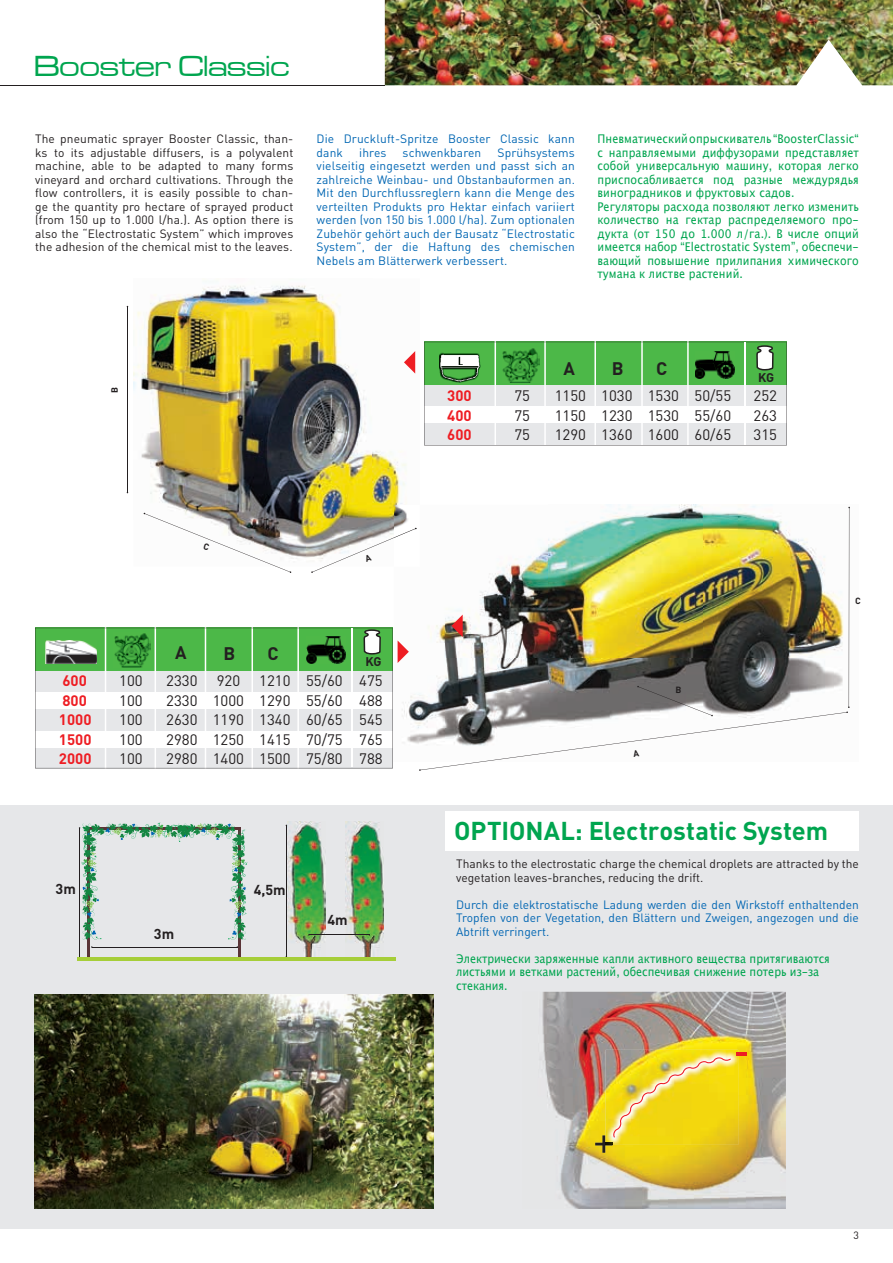
<style>
.page{position:relative;width:893px;height:1263px;background:#fff}
.page>*{position:absolute;margin:0;border:0;box-sizing:border-box;transform-origin:0 0}
.t1{font:500 expanded 30px "Microgramma Com";color:#00a54f}
.t2{font:700 25.5px "DIN";color:#00a54f}
.t3{font:700 18px "DIN";color:#231f20}
.t4{font:15px "DIN";color:#231f20}
.t5{font:700 15px "DIN";color:#ee1d23}
.t6{font:700 14.25px "DIN";color:#231f20}
.t7{font:700 12.45px "DIN";color:#231f20}
.t8{font:12px/13.5px "DIN";letter-spacing:.01em;color:#0166b3;text-align:justify}
.t9{font:12px/13.5px "Lucida Grande";letter-spacing:.01em;color:#00a54f;scale:.9 1}
.t10{font:12px/13.5px "DIN";color:#231f20;text-align:justify}
.t11{font:10.5px "DIN";color:#231f20}
.t12{font:700 9px "DIN";color:#231f20}
</style>
<div class="page">
<hr style="left:0;top:85px;width:385px;height:1px;background:#231f20">
<div style="left:0;top:806px;width:893px;height:423px;background:#e6e7e9"></div>
<img style="left:385px;top:0;width:508px;height:85px">
<img style="left:34px;top:994px;width:400px;height:215px">
<hr style="left:92px;top:947px;width:145px;height:1px;background:#231f20">
<hr style="left:79px;top:828px;width:1px;height:130px;background:#231f20">
<hr style="left:87px;top:830px;width:3px;height:129px;background:#5a3437">
<hr style="left:238px;top:830px;width:3px;height:129px;background:#5a3437">
<svg style="left:79px;top:822px;width:168px;height:118px"></svg>
<img style="left:287px;top:821px;width:39px;height:136px">
<img style="left:345px;top:821px;width:39px;height:136px">
<hr style="left:309px;top:935px;width:60px;height:1px;background:#231f20">
<hr style="left:286px;top:825px;width:1px;height:131px;background:#231f20">
<img style="left:540px;top:992px;width:246px;height:217px">
<img style="left:606px;top:1050px;width:132px;height:2px">
<img style="left:595px;top:1052px;width:152px;height:101px">
<hr style="left:78px;top:957px;width:318px;height:3px;background:#a6ce39">
<img style="left:134px;top:285px;width:282px;height:274px">
<hr style="left:127px;top:307px;width:1px;height:185px;background:#231f20">
<img style="left:397px;top:505px;width:453px;height:239px">
<img style="left:394px;top:505px;width:26px;height:62px">
<hr style="left:849px;top:507px;width:1px;height:200px;background:#231f20">
<svg style="left:451px;top:615px;width:12px;height:22px"></svg>
<svg style="left:35px;top:628px;width:358px;height:140px;fill:#e6e7e9"></svg>
<img style="left:114px;top:632px;width:37px;height:36px">
<img style="left:307px;top:636px;width:39px;height:27px">
<img style="left:45px;top:641px;width:52px;height:23px">
<svg style="left:398px;top:640px;width:11px;height:23px"></svg>
<svg style="left:404px;top:351px;width:11px;height:23px"></svg>
<div style="left:446px;top:811px;width:413px;height:39px;background:#fff"></div>
<hr style="left:351px;top:628px;width:2px;height:138px;background:#fff">
<svg style="left:424px;top:342px;width:363px;height:104px"></svg>
<svg style="left:363px;top:629px;width:18px;height:25px"></svg>
<svg style="left:311px;top:528px;width:106px;height:45px"></svg>
<svg style="left:144px;top:513px;width:147px;height:60px"></svg>
<svg style="left:419px;top:686px;width:431px;height:85px"></svg>
<h1 class="t1" style="left:34px;top:47px;width:257px">Booster Classic</h1>
<p class="t10" style="left:35px;top:132px;width:260px">The pneumatic sprayer Booster Classic, than&shy;ks to its adjustable diffusers, is a polyvalent machine, able to be adapted to many forms vineyard and orchard cultivations. Through the flow controllers, it is easily possible to chan&shy;ge the quantity pro hectare of sprayed product (from 150 up to 1.000 l/ha.). As option there is also the “Electrostatic System” which improves the adhesion of the chemical mist to the leaves.</p>
<p class="t8" style="left:317px;top:132px;width:260px">Die Druckluft-Spritze Booster Classic kann dank</p>
<p class="t8" style="left:317px;top:146px;width:260px;text-indent:181px">Sprühsystems vielseitig eingesetzt werden und passt sich an zahlreiche Weinbau- und Obstanbauformen an.<br>Mit den Durchflussreglern kann die Menge des verteilten Produkts pro Hektar einfach variiert werden (von 150 bis 1.000 l/ha). Zum optionalen Zubehör gehört auch der Bausatz “Electrostatic System”, der die Haftung des chemischen Nebels am Blätterwerk verbessert.</p>
<p class="t8" style="left:359px;top:146px;width:29px">ihres</p>
<p class="t8" style="left:403px;top:146px;width:80px">schwenkbaren</p>
<p class="t9" style="left:597px;top:132px;width:292px">Пневматический опрыскиватель “BoosterClassic“ с направляемыми диффузорами представляет собой универсальную машину, которая легко приспосабливается под разные междурядья виноградников и фруктовых садов.<br>Регуляторы расхода позволяют легко изменить количество на гектар распределяемого про&shy;дукта (от 150 до 1.000 л/га.). В числе опций имеется набор “Electrostatic System”, обеспечи&shy;вающий повышение прилипания химического тумана к листве растений.</p>
<p class="t12" style="left:109px;top:393px;width:7px;rotate:-90deg">B</p>
<h3 class="t3" style="left:564px;top:356px;width:13px">A</h3>
<h3 class="t3" style="left:612px;top:356px;width:13px">B</h3>
<h3 class="t3" style="left:656px;top:356px;width:13px">C</h3>
<p class="t7" style="left:758px;top:369px;width:18px">KG</p>
<p class="t5" style="left:447px;top:386px;width:26px">300</p>
<p class="t4" style="left:514px;top:387px;width:17px">75</p>
<p class="t4" style="left:555px;top:387px;width:178px">1150 1030 1530 50/55</p>
<p class="t4" style="left:754px;top:387px;width:25px">252</p>
<p class="t5" style="left:447px;top:405px;width:26px">400</p>
<p class="t4" style="left:514px;top:407px;width:17px">75</p>
<p class="t4" style="left:555px;top:407px;width:178px">1150 1230 1530 55/60</p>
<p class="t4" style="left:754px;top:407px;width:25px">263</p>
<p class="t5" style="left:447px;top:425px;width:26px">600</p>
<p class="t4" style="left:514px;top:426px;width:17px">75</p>
<p class="t4" style="left:555px;top:426px;width:178px">1290 1360 1600 60/65</p>
<p class="t4" style="left:754px;top:426px;width:25px">315</p>
<h3 class="t3" style="left:175px;top:641px;width:13px">A</h3>
<h3 class="t3" style="left:223px;top:641px;width:13px">B</h3>
<h3 class="t3" style="left:268px;top:641px;width:13px">C</h3>
<p class="t7" style="left:365px;top:653px;width:18px">KG</p>
<p class="t5" style="left:62px;top:671px;width:26px">600</p>
<p class="t4" style="left:119px;top:672px;width:25px">100</p>
<p class="t4" style="left:166px;top:672px;width:33px">2330</p>
<p class="t4" style="left:217px;top:672px;width:25px">920</p>
<p class="t4" style="left:259px;top:672px;width:125px">1210 55/60 475</p>
<p class="t5" style="left:62px;top:690px;width:26px">800</p>
<p class="t4" style="left:119px;top:692px;width:25px">100</p>
<p class="t4" style="left:166px;top:692px;width:218px">2330 1000 1290 55/60 488</p>
<p class="t5" style="left:59px;top:710px;width:34px">1000</p>
<p class="t4" style="left:119px;top:711px;width:25px">100</p>
<p class="t4" style="left:166px;top:711px;width:218px">2630 1190 1340 60/65 545</p>
<p class="t5" style="left:59px;top:729px;width:34px">1500</p>
<p class="t4" style="left:119px;top:731px;width:25px">100</p>
<p class="t4" style="left:166px;top:731px;width:218px">2980 1250 1415 70/75 765</p>
<p class="t5" style="left:59px;top:749px;width:34px">2000</p>
<p class="t4" style="left:119px;top:750px;width:25px">100</p>
<p class="t4" style="left:166px;top:750px;width:218px">2980 1400 1500 75/80 788</p>
<p class="t6" style="left:56px;top:879px;width:22px">3m</p>
<p class="t6" style="left:154px;top:924px;width:22px">3m</p>
<p class="t6" style="left:254px;top:880px;width:33px">4,5m</p>
<p class="t6" style="left:327px;top:911px;width:22px">4m</p>
<h2 class="t2" style="left:454px;top:813px;width:375px">OPTIONAL: Electrostatic System</h2>
<p class="t10" style="left:456px;top:857px;width:404px">Thanks to the electrostatic charge the chemical droplets are attracted by the vegetation leaves-branches, reducing the drift.</p>
<p class="t8" style="left:456px;top:898px;width:404px">Durch die elektrostatische Ladung werden die den Wirkstoff enthaltenden Tropfen von der Vegetation, den Blättern und Zweigen, angezogen und die Abtrift verringert.</p>
<p class="t9" style="left:456px;top:952px;width:417px">Электрически заряженные капли активного вещества притягиваются листьями и ветками растений, обеспечивая снижение потерь из-за стекания.</p>
<p class="t11" style="left:853px;top:1229px;width:7px">3</p>
</div>
